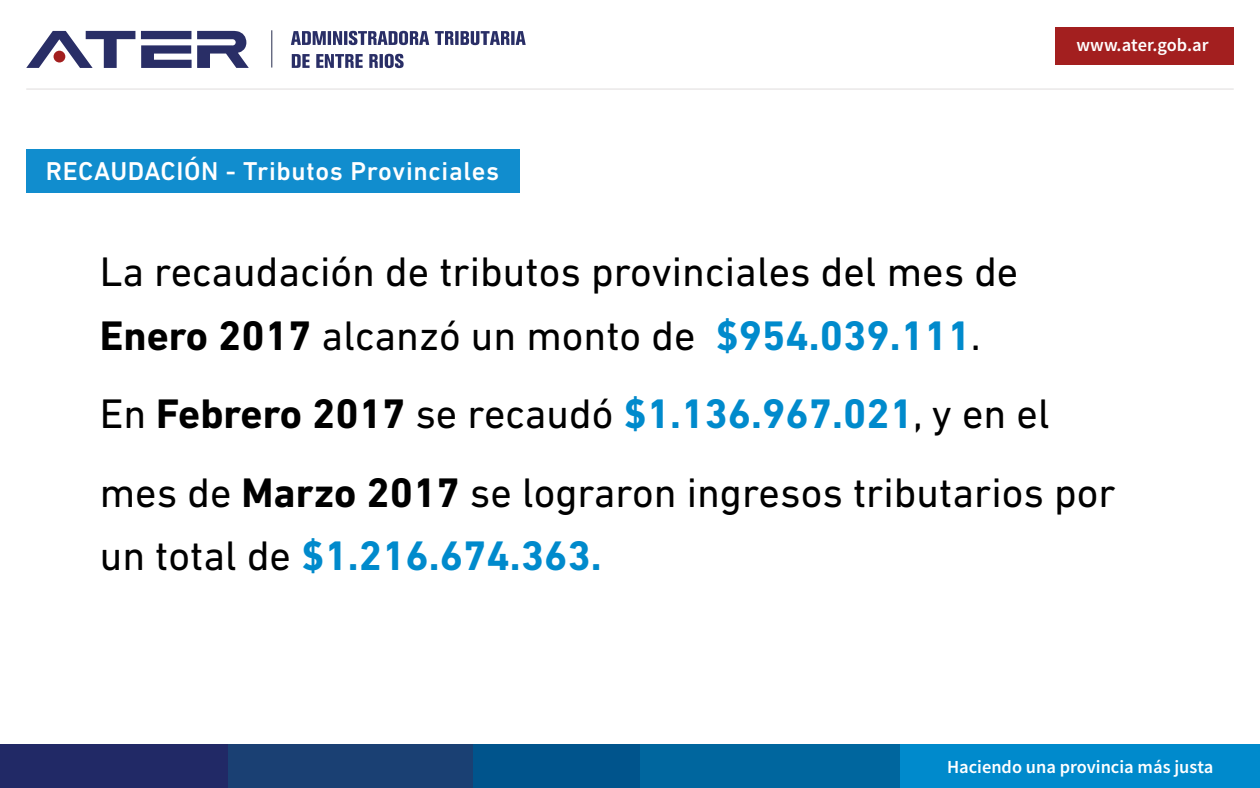
<style>
.page{position:relative;width:1260px;height:788px;background:#fff}
.page>*{position:absolute;margin:0;border:0;box-sizing:border-box;transform-origin:0 0}
.t1{font:42px/63px "DIN Next LT Pro";color:#000}
.t2{font:700 42px "DIN Next LT Pro";color:#008acc}
.t3{font:500 26.25px "DIN Next LT Pro";letter-spacing:.025em;color:#fff}
.t4{font:600 18.38px "Source Sans Pro";color:#fff}
.s1{font-weight:700}
.s2{font-weight:700;color:#008acc}
.s3{font-weight:400;color:#000}
</style>
<div class="page">
<div style="left:0;top:744px;width:229px;height:44px;background:#212966"></div>
<div style="left:228px;top:744px;width:246px;height:44px;background:#1a4073"></div>
<div style="left:473px;top:744px;width:168px;height:44px;background:#00548c"></div>
<div style="left:641px;top:744px;width:260px;height:44px;background:#00669e"></div>
<div style="left:901px;top:744px;width:359px;height:44px;background:#008acc"></div>
<svg style="left:141px;top:31px;width:108px;height:37px"></svg>
<svg style="left:26px;top:31px;width:109px;height:37px"></svg>
<div style="left:54px;top:51px;width:11px;height:11px;background:#a31f1f;border-radius:50%"></div>
<hr style="left:272px;top:30px;width:1px;height:38px;background:#262b4d">
<svg style="left:291px;top:31px;width:235px;height:14px"></svg>
<svg style="left:292px;top:54px;width:112px;height:14px"></svg>
<div style="left:1055px;top:27px;width:179px;height:38px;background:#a31f1f"></div>
<hr style="left:26px;top:89px;width:1208px;height:1px;background:#dfdcdd">
<div style="left:26px;top:149px;width:494px;height:44px;background:#118dce"></div>
<p class="t3" style="left:46px;top:156px;width:455px">RECAUDACIÓN - Tributos Provinciales</p>
<p class="t1" style="left:100px;top:240px;width:920px">La recaudación de tributos provinciales del mes de<br><span class="s1">Enero 2017</span> alcanzó un monto de <span class="s2">$954.039.111</span>.</p>
<p class="t4" style="left:1077px;top:33px;width:134px">www.ater.gob.ar</p>
<p class="t1" style="left:100px;top:374px;width:1017px;line-height:78.8px">En <span class="s1">Febrero 2017</span> se recaudó <span class="s2">$1.136.967.021</span>, y en el mes de <span class="s1">Marzo 2017</span> se lograron ingresos tributarios por</p>
<p class="t2" style="left:100px;top:531px;width:503px"><span class="s3">un total de</span> $1.216.674.363.</p>
<p class="t4" style="left:947px;top:755px;width:268px">Haciendo una provincia más justa</p>
</div>
